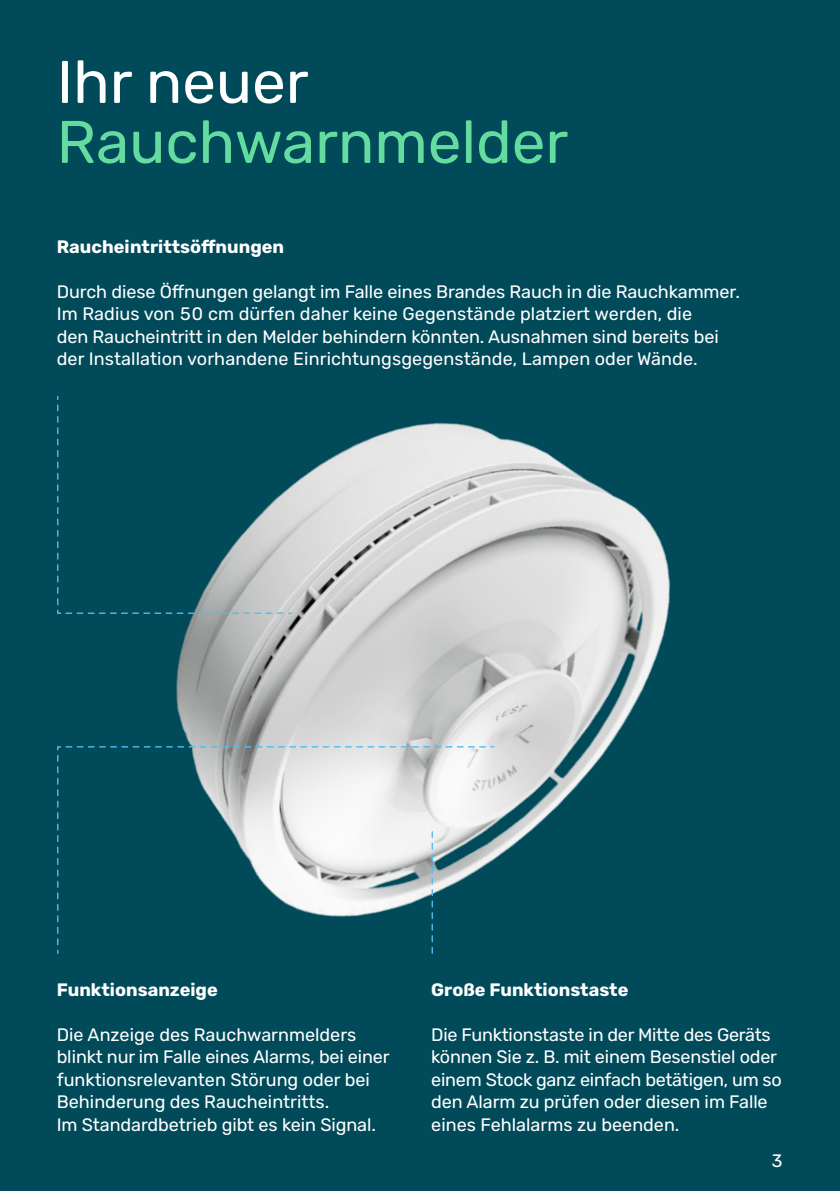
<style>
.page{position:relative;width:840px;height:1191px;background:#fff}
.page>*{position:absolute;margin:0;border:0;box-sizing:border-box;transform-origin:0 0}
.t1{font:60px "Rubik KALO Regular";color:#64dca0}
.t2{font:60px "Rubik KALO Regular";color:#fff}
.t3{font:18px/22.4px "Rubik KALO Regular";letter-spacing:-.005em;color:#fff}
.t4{font:18px "Rubik KALO Bold";color:#fff}
</style>
<div class="page">
<div style="left:0;top:0;width:839px;height:1191px;background:#004a5a"></div>
<img style="left:176px;top:422px;width:495px;height:437px">
<svg style="left:57px;top:396px;width:235px;height:218px"></svg>
<svg style="left:57px;top:745px;width:438px;height:209px"></svg>
<svg style="left:431px;top:831px;width:1px;height:122px"></svg>
<h1 class="t2" style="left:57px;top:48px;width:253px">Ihr neuer</h1>
<h1 class="t1" style="left:57px;top:108px;width:512px">Rauchwarnmelder</h1>
<p class="t4" style="left:57px;top:236px;width:229px">Raucheintrittsöffnungen</p>
<p class="t3" style="left:57px;top:281px;width:684px">Durch diese Öffnungen gelangt im Falle eines Brandes Rauch in die Rauchkammer.<br>Im Radius von 50 cm dürfen daher keine Gegenstände platziert werden, die<br>den Raucheintritt in den Melder behindern könnten. Ausnahmen sind bereits bei der Installation vorhandene Einrichtungsgegenstände, Lampen oder Wände.</p>
<p class="t4" style="left:57px;top:979px;width:162px">Funktionsanzeige</p>
<p class="t3" style="left:57px;top:1023px;width:334px">Die Anzeige des Rauchwarnmelders blinkt nur im Falle eines Alarms, bei einer funktionsrelevanten Störung oder bei Behinderung des Raucheintritts.<br>Im Standardbetrieb gibt es kein Signal.</p>
<p class="t4" style="left:431px;top:979px;width:198px">Große Funktionstaste</p>
<p class="t3" style="left:431px;top:1023px;width:352px">Die Funktionstaste in der Mitte des Geräts können Sie z. B. mit einem Besenstiel oder einem Stock ganz einfach betätigen, um so den Alarm zu prüfen oder diesen im Falle eines Fehlalarms zu beenden.</p>
<p class="t3" style="left:770px;top:1150px;width:13px">3</p>
</div>
